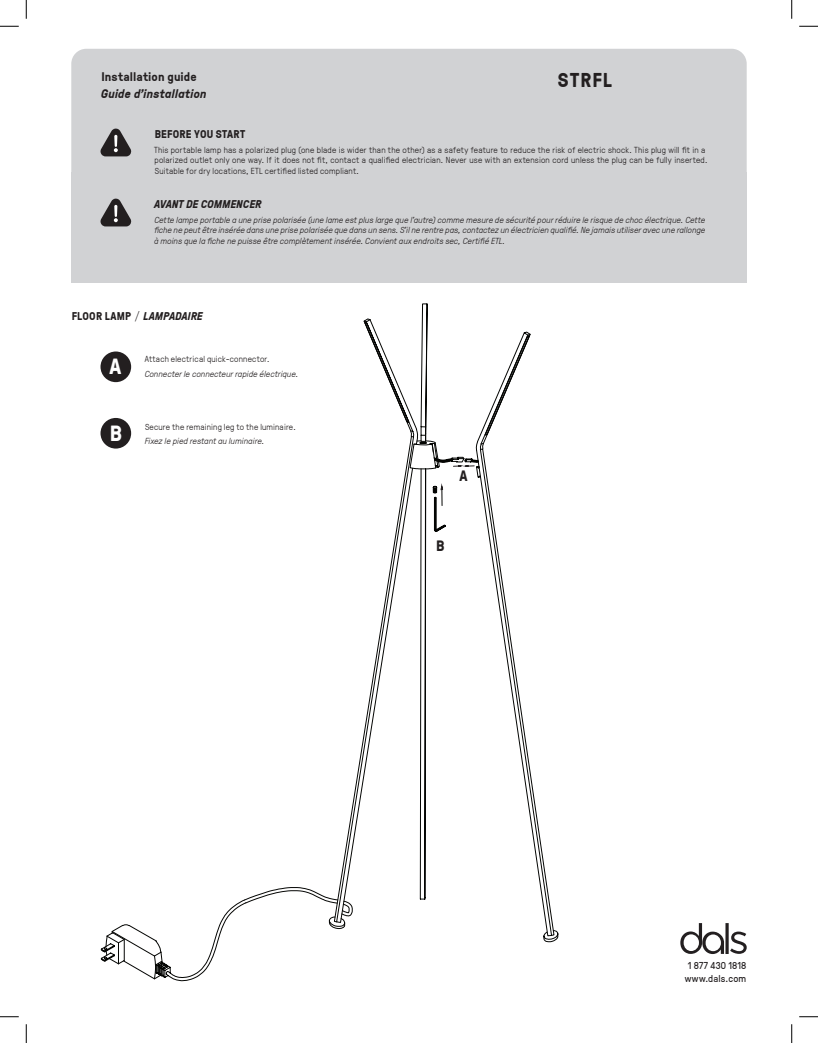
<style>
.page{position:relative;width:818px;height:1043px;background:#fff}
.page>*{position:absolute;margin:0;border:0;box-sizing:border-box;transform-origin:0 0}
.t1{font:700 21.88px "GT Pressura";color:#fff}
.t2{font:700 20px "GT Pressura";letter-spacing:.055em;color:#231f20}
.t3{font:700 15px "GT Pressura";color:#231f20}
.t4{font:italic 700 12.5px "GT Pressura";letter-spacing:.01em;color:#231f20}
.t5{font:700 12.5px "GT Pressura";letter-spacing:.005em;color:#231f20}
.t6{font:italic 700 11.25px "GT Pressura";letter-spacing:.01em;color:#231f20}
.t7{font:700 11.25px "GT Pressura";letter-spacing:.02em;color:#231f20}
.t8{font:10px/12.5px "GT Pressura";letter-spacing:.015em;color:#231f20;text-align:center}
.t9{font:italic 300 8.75px/10.5px "GT Pressura";letter-spacing:.02em;color:#231f20;text-align:justify}
.t10{font:300 8.75px/10.5px "GT Pressura";letter-spacing:.02em;color:#231f20}
.s1{font-style:normal}
.s2{font-family:"Clan";font-weight:400;font-style:normal}
</style>
<div class="page">
<div style="left:71px;top:172px;width:675px;height:111px;background:#d1d2d4"></div>
<div style="left:71px;top:49px;width:675px;height:205px;background:#d1d2d4;border-radius:15px"></div>
<svg style="left:100px;top:198px;width:31px;height:28px"></svg>
<svg style="left:100px;top:128px;width:31px;height:28px"></svg>
<div style="left:100px;top:351px;width:31px;height:31px;background:#231f20;border-radius:50%"></div>
<div style="left:100px;top:418px;width:31px;height:30px;background:#231f20;border-radius:50%"></div>
<svg style="left:680px;top:923px;width:44px;height:31px"></svg>
<hr style="left:725px;top:923px;width:3px;height:31px;background:#231f20">
<svg style="left:730px;top:931px;width:16px;height:22px"></svg>
<svg style="left:111px;top:351px;width:447px;height:592px"></svg>
<svg style="left:100px;top:924px;width:55px;height:55px"></svg>
<svg style="left:155px;top:456px;width:324px;height:525px"></svg>
<svg style="left:362px;top:318px;width:169px;height:151px"></svg>
<svg style="left:244px;top:488px;width:202px;height:428px"></svg>
<svg style="left:440px;top:479px;width:4px;height:12px"></svg>
<svg style="left:0;top:25px;width:19px;height:2px"></svg>
<svg style="left:799px;top:25px;width:19px;height:2px"></svg>
<svg style="left:0;top:1016px;width:19px;height:1px"></svg>
<svg style="left:799px;top:1016px;width:19px;height:1px"></svg>
<svg style="left:25px;top:0;width:2px;height:19px"></svg>
<svg style="left:25px;top:1024px;width:2px;height:18px"></svg>
<svg style="left:791px;top:0;width:1px;height:19px"></svg>
<svg style="left:791px;top:1024px;width:1px;height:18px"></svg>
<h3 class="t5" style="left:101px;top:68px;width:97px">Installation guide</h3>
<h3 class="t4" style="left:101px;top:84px;width:107px">Guide d'installation</h3>
<p class="t7" style="left:155px;top:125px;width:92px">BEFORE YOU START</p>
<h2 class="t2" style="left:558px;top:66px;width:56px">STRFL</h2>
<p class="t10" style="left:154px;top:144px;width:554px">This portable lamp has a polarized plug (one blade is wider than the other) as a safety feature to reduce the risk of electric shock. This plug will fit in a polarized outlet only one way. If it does not fit, contact a qualified electrician. Never use with an extension cord unless the plug can be fully inserted.<br>Suitable for dry locations, ETL certified listed compliant.</p>
<p class="t6" style="left:154px;top:195px;width:109px">AVANT DE COMMENCER</p>
<p class="t9" style="left:154px;top:214px;width:552px">Cette lampe portable a une prise polarisée (une lame est plus large que l’autre) comme mesure de sécurité pour réduire le risque de choc électrique. Cette fiche ne peut être insérée dans une prise polarisée que dans un sens. S’il ne rentre pas, contactez un électricien qualifié. Ne jamais utiliser avec une rallonge à moins que la fiche ne puisse être complètement insérée. Convient aux endroits sec, Certifié ETL.</p>
<p class="t6" style="left:72px;top:308px;width:132px"><span class="s1">FLOOR LAMP</span> <span class="s2">/</span> LAMPADAIRE</p>
<h1 class="t1" style="left:109px;top:350px;width:13px">A</h1>
<p class="t10" style="left:145px;top:353px;width:126px">Attach electrical quick-connector.</p>
<p class="t9" style="left:145px;top:368px;width:155px">Connecter le connecteur rapide électrique.</p>
<h1 class="t1" style="left:110px;top:417px;width:14px">B</h1>
<p class="t10" style="left:145px;top:421px;width:152px">Secure the remaining leg to the luminaire.</p>
<p class="t9" style="left:145px;top:435px;width:121px">Fixez le pied restant au luminaire.</p>
<h3 class="t3" style="left:459px;top:464px;width:10px">A</h3>
<h3 class="t3" style="left:436px;top:535px;width:10px">B</h3>
<p class="t8" style="left:684px;top:958px;width:63px">1 877 430 1818 www.dals.com</p>
</div>
